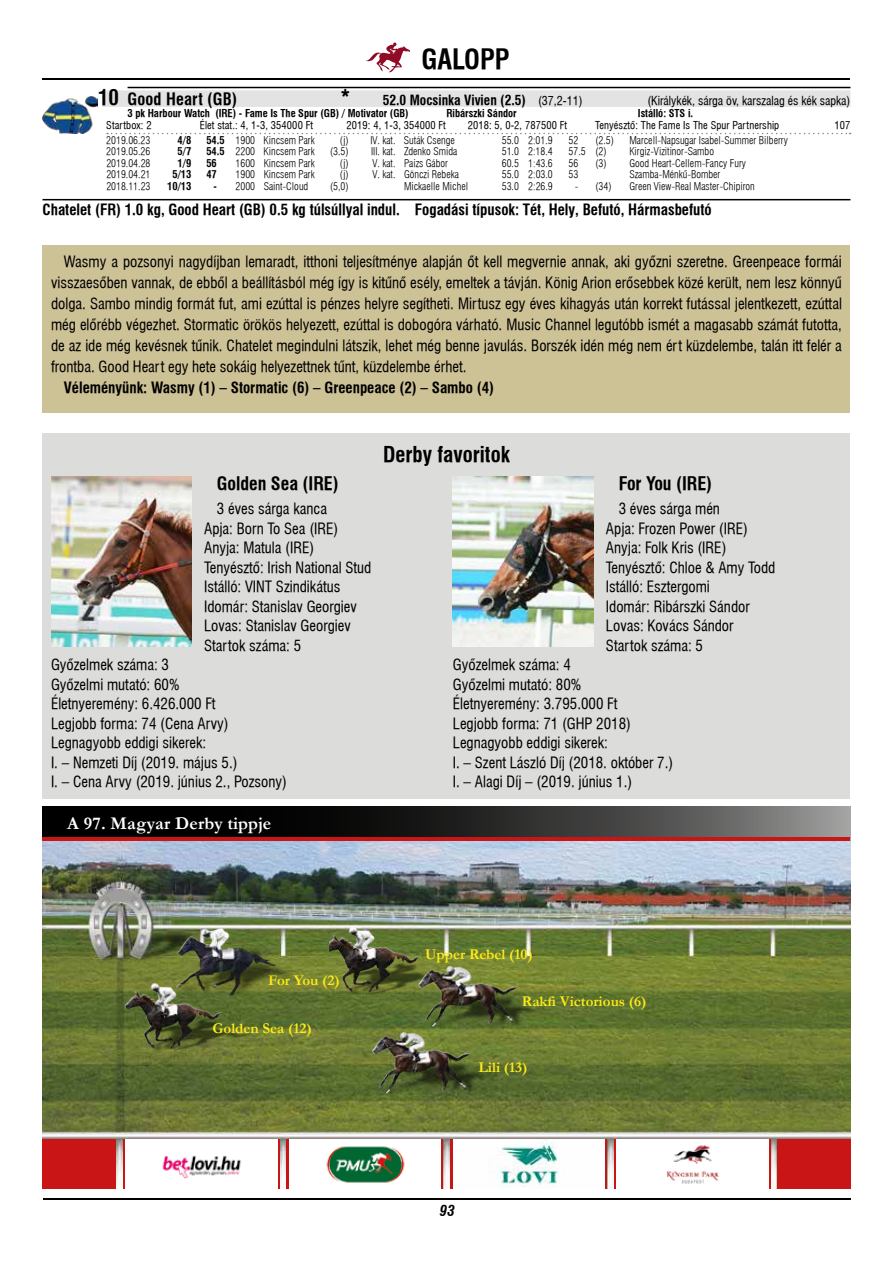
<style>
.page{position:relative;width:893px;height:1263px;background:#fff}
.page>*{position:absolute;margin:0;border:0;box-sizing:border-box;transform-origin:0 0}
.t1{font:27px "Swiss 721 Cn PFL Bold";color:#000}
.t2{font:21px "Swiss 721 Cn PFL Bold";color:#000}
.t3{font:18px "Swiss 721 Cn PFL Bold";color:#000}
.t4{font:700 18px "Garamond";letter-spacing:.01em;color:#fff}
.t5{font:16.5px "Swiss 721 Cn PFL Bold";letter-spacing:.01em;color:#000}
.t6{font:15px/19.5px "Swiss 721 Cn PFL Normal";color:#000}
.t7{font:15px "Swiss 721 Cn PFL Bold";color:#000}
.t8{font:700 15px "Garamond";color:#feeb17}
.t9{font:italic 700 condensed 15px "Swiss 721 BT";color:#000}
.t10{font:13.5px "Swiss 721 Cn PFL Bold";color:#000}
.t11{font:12px "Swiss 721 Cn PFL Normal";color:#000}
.t12{font:10.5px "Swiss 721 Lt Cn PFL Normal";color:#000}
.t13{font:10.5px "Swiss 721 Cn PFL Normal";letter-spacing:.01em;color:#000}
.t14{font:10.5px "Swiss 721 Cn PFL Bold";color:#000}
.s1{font-size:21px}
.s2{font-family:"Swiss 721 Cn PFL Normal";font-size:12px}
.s3{font-family:"Swiss 721 Cn PFL Bold"}
</style>
<div class="page">
<hr style="left:43px;top:79px;width:807px;height:1px;background:#000">
<hr style="left:43px;top:1199px;width:808px;height:1px;background:#000">
<svg style="left:365px;top:42px;width:45px;height:31px"></svg>
<div style="left:43px;top:244px;width:807px;height:168px;background:#cdc196"></div>
<hr style="left:128px;top:87px;width:722px;height:1px;background:#000">
<div style="left:102px;top:90px;width:748px;height:17px;background:#e3e3e3"></div>
<svg style="left:107px;top:133px;width:744px;height:1px"></svg>
<hr style="left:43px;top:199px;width:807px;height:1px;background:#000">
<img style="left:43px;top:96px;width:55px;height:38px">
<div style="left:43px;top:434px;width:807px;height:365px;background:#dcdcdb"></div>
<img style="left:453px;top:477px;width:140px;height:170px">
<img style="left:51px;top:477px;width:140px;height:170px">
<img style="left:43px;top:841px;width:807px;height:348px">
<div style="left:43px;top:1139px;width:73px;height:50px;background:#ca1517"></div>
<div style="left:777px;top:1139px;width:73px;height:50px;background:#ca1517"></div>
<img style="left:116px;top:977px;width:136px;height:84px">
<img style="left:362px;top:1022px;width:136px;height:84px">
<img style="left:167px;top:922px;width:136px;height:83px">
<img style="left:329px;top:914px;width:136px;height:83px">
<img style="left:408px;top:956px;width:136px;height:83px">
<svg style="left:43px;top:806px;width:807px;height:31px;background:#2d2c2c"></svg>
<hr style="left:43px;top:837px;width:807px;height:4px;background:#ca1517">
<div style="left:123px;top:1139px;width:157px;height:50px;background:#ca1517"></div>
<img style="left:125px;top:1139px;width:153px;height:50px">
<div style="left:287px;top:1139px;width:156px;height:50px;background:linear-gradient(to bottom,#ca1517,#ca1517)"></div>
<img style="left:289px;top:1139px;width:151px;height:50px">
<div style="left:451px;top:1139px;width:156px;height:50px;background:#ca1517"></div>
<img style="left:453px;top:1139px;width:152px;height:50px">
<div style="left:614px;top:1139px;width:157px;height:50px;background:linear-gradient(to bottom,#fff,#fff)"></div>
<img style="left:617px;top:1139px;width:151px;height:50px">
<h1 class="t1" style="left:421px;top:43px;width:89px">GALOPP</h1>
<p class="t5" style="left:98px;top:89px;width:141px"><span class="s1">10</span> Good Heart (GB)</p>
<p class="t10" style="left:340px;top:92px;width:244px"><span class="s1">*</span> 52.0 Mocsinka Vivien (2.5) <span class="s2">(37,2-11)</span></p>
<p class="t11" style="left:647px;top:94px;width:205px">(Királykék, sárga öv, karszalag és kék sapka)</p>
<p class="t14" style="left:128px;top:107px;width:283px">3 pk Harbour Watch (IRE) - Fame Is The Spur (GB) / Motivator (GB)</p>
<p class="t14" style="left:446px;top:107px;width:72px">Ribárszki Sándor</p>
<p class="t14" style="left:638px;top:107px;width:57px">Istálló: STS i.</p>
<p class="t13" style="left:106px;top:118px;width:47px">Startbox: 2</p>
<p class="t13" style="left:200px;top:118px;width:115px">Élet stat.: 4, 1-3, 354000 Ft</p>
<p class="t13" style="left:347px;top:118px;width:101px">2019: 4, 1-3, 354000 Ft</p>
<p class="t13" style="left:468px;top:118px;width:101px">2018: 5, 0-2, 787500 Ft</p>
<p class="t13" style="left:595px;top:118px;width:185px">Tenyésztő: The Fame Is The Spur Partnership</p>
<p class="t13" style="left:834px;top:118px;width:17px">107</p>
<p class="t12" style="left:106px;top:134px;width:46px">2019.06.23</p>
<p class="t14" style="left:178px;top:134px;width:15px">4/8</p>
<p class="t12" style="left:206px;top:134px;width:110px"><span class="s3">54.5</span> 1900 Kincsem Park</p>
<p class="t12" style="left:340px;top:134px;width:117px">(j) IV. kat. Suták Csenge</p>
<p class="t12" style="left:502px;top:134px;width:53px">55.0 2:01.9</p>
<p class="t12" style="left:568px;top:134px;width:11px">52</p>
<p class="t12" style="left:595px;top:134px;width:20px">(2.5)</p>
<p class="t12" style="left:629px;top:134px;width:160px">Marcell-Napsugar Isabel-Summer Bilberry</p>
<p class="t12" style="left:106px;top:145px;width:46px">2019.05.26</p>
<p class="t14" style="left:178px;top:145px;width:15px">5/7</p>
<p class="t12" style="left:206px;top:145px;width:110px"><span class="s3">54.5</span> 2200 Kincsem Park</p>
<p class="t12" style="left:330px;top:145px;width:20px">(3.5)</p>
<p class="t12" style="left:371px;top:145px;width:88px">III. kat. Zdenko Smida</p>
<p class="t12" style="left:502px;top:145px;width:53px">51.0 2:18.4</p>
<p class="t12" style="left:568px;top:145px;width:40px">57.5 (2)</p>
<p class="t12" style="left:629px;top:145px;width:86px">Kirgiz-Vizitinor-Sambo</p>
<p class="t12" style="left:106px;top:157px;width:46px">2019.04.28</p>
<p class="t14" style="left:178px;top:157px;width:15px">1/9</p>
<p class="t14" style="left:206px;top:157px;width:12px">56</p>
<p class="t12" style="left:236px;top:157px;width:81px">1600 Kincsem Park</p>
<p class="t12" style="left:340px;top:157px;width:110px">(j) V. kat. Paizs Gábor</p>
<p class="t12" style="left:502px;top:157px;width:53px">60.5 1:43.6</p>
<p class="t12" style="left:568px;top:157px;width:11px">56</p>
<p class="t12" style="left:595px;top:157px;width:152px">(3) Good Heart-Cellem-Fancy Fury</p>
<p class="t12" style="left:106px;top:168px;width:46px">2019.04.21</p>
<p class="t14" style="left:172px;top:168px;width:20px">5/13</p>
<p class="t14" style="left:206px;top:168px;width:12px">47</p>
<p class="t12" style="left:236px;top:168px;width:81px">1900 Kincsem Park</p>
<p class="t12" style="left:340px;top:168px;width:121px">(j) V. kat. Gönczi Rebeka</p>
<p class="t12" style="left:502px;top:168px;width:53px">55.0 2:03.0</p>
<p class="t12" style="left:569px;top:168px;width:11px">53</p>
<p class="t12" style="left:629px;top:168px;width:93px">Szamba-Ménkű-Bomber</p>
<p class="t12" style="left:106px;top:179px;width:46px">2018.11.23</p>
<p class="t14" style="left:167px;top:179px;width:26px">10/13</p>
<p class="t12" style="left:213px;top:179px;width:96px"><span class="s3">-</span> 2000 Saint-Cloud</p>
<p class="t12" style="left:330px;top:179px;width:20px">(5,0)</p>
<p class="t12" style="left:404px;top:179px;width:66px">Mickaelle Michel</p>
<p class="t12" style="left:502px;top:179px;width:53px">53.0 2:26.9</p>
<p class="t12" style="left:575px;top:179px;width:38px">- (34)</p>
<p class="t12" style="left:629px;top:179px;width:127px">Green View-Real Master-Chipiron</p>
<p class="t7" style="left:43px;top:201px;width:671px">Chatelet (FR) 1.0 kg, Good Heart (GB) 0.5 kg túlsúllyal indul. Fogadási típusok: Tét, Hely, Befutó, Hármasbefutó</p>
<p class="t6" style="left:51px;top:251px;width:792px;line-height:21px;text-align:justify;text-indent:13px">Wasmy a pozsonyi nagydíjban lemaradt, itthoni teljesítménye alapján őt kell megvernie annak, aki győzni szeretne. Greenpeace formái visszaesőben vannak, de ebből a beállításból még így is kitűnő esély, emeltek a távján. König Arion erősebbek közé került, nem lesz könnyű dolga. Sambo mindig formát fut, ami ezúttal is pénzes helyre segítheti. Mirtusz egy éves kihagyás után korrekt futással jelentkezett, ezúttal még előrébb végezhet. Stormatic örökös helyezett, ezúttal is dobogóra várható. Music Channel legutóbb ismét a magasabb számát futotta, de az ide még kevésnek tűnik. Chatelet megindulni látszik, lehet még benne javulás. Borszék idén még nem ért küzdelembe, talán itt felér a frontba. Good Heart egy hete sokáig helyezettnek tűnt, küzdelembe érhet.</p>
<p class="t7" style="left:64px;top:379px;width:432px">Véleményünk: Wasmy (1) – Stormatic (6) – Greenpeace (2) – Sambo (4)</p>
<p class="t3" style="left:217px;top:473px;width:123px">Golden Sea (IRE)</p>
<p class="t6" style="left:204px;top:499px;width:169px;text-indent:13px">3 éves sárga kanca<br>Apja: Born To Sea (IRE)<br>Anyja: Matula (IRE)<br>Tenyésztő: Irish National Stud<br>Istálló: VINT Szindikátus<br>Idomár: Stanislav Georgiev<br>Lovas: Stanislav Georgiev<br>Startok száma: 5</p>
<p class="t6" style="left:51px;top:655px;width:237px">Győzelmek száma: 3<br>Győzelmi mutató: 60%<br>Életnyeremény: 6.426.000 Ft<br>Legjobb forma: 74 (Cena Arvy)<br>Legnagyobb eddigi sikerek:<br>I. – Nemzeti Díj (2019. május 5.)<br>I. – Cena Arvy (2019. június 2., Pozsony)</p>
<p class="t4" style="left:67px;top:811px;width:206px">A 97. Magyar Derby tippje</p>
<h2 class="t2" style="left:383px;top:442px;width:128px">Derby favoritok</h2>
<p class="t3" style="left:619px;top:473px;width:95px">For You (IRE)</p>
<p class="t6" style="left:606px;top:499px;width:171px;text-indent:13px">3 éves sárga mén<br>Apja: Frozen Power (IRE)<br>Anyja: Folk Kris (IRE)<br>Tenyésztő: Chloe &amp; Amy Todd<br>Istálló: Esztergomi<br>Idomár: Ribárszki Sándor<br>Lovas: Kovács Sándor<br>Startok száma: 5</p>
<p class="t6" style="left:453px;top:655px;width:222px">Győzelmek száma: 4<br>Győzelmi mutató: 80%<br>Életnyeremény: 3.795.000 Ft<br>Legjobb forma: 71 (GHP 2018)<br>Legnagyobb eddigi sikerek:<br>I. – Szent László Díj (2018. október 7.)<br>I. – Alagi Díj – (2019. június 1.)</p>
<p class="t8" style="left:268px;top:970px;width:73px">For You (2)</p>
<p class="t8" style="left:213px;top:1018px;width:101px">Golden Sea (12)</p>
<p class="t8" style="left:425px;top:944px;width:109px">Upper Rebel (10)</p>
<p class="t8" style="left:522px;top:991px;width:126px">Rakfi Victorious (6)</p>
<p class="t8" style="left:478px;top:1057px;width:51px">Lili (13)</p>
<p class="t9" style="left:440px;top:1201px;width:17px">93</p>
</div>
